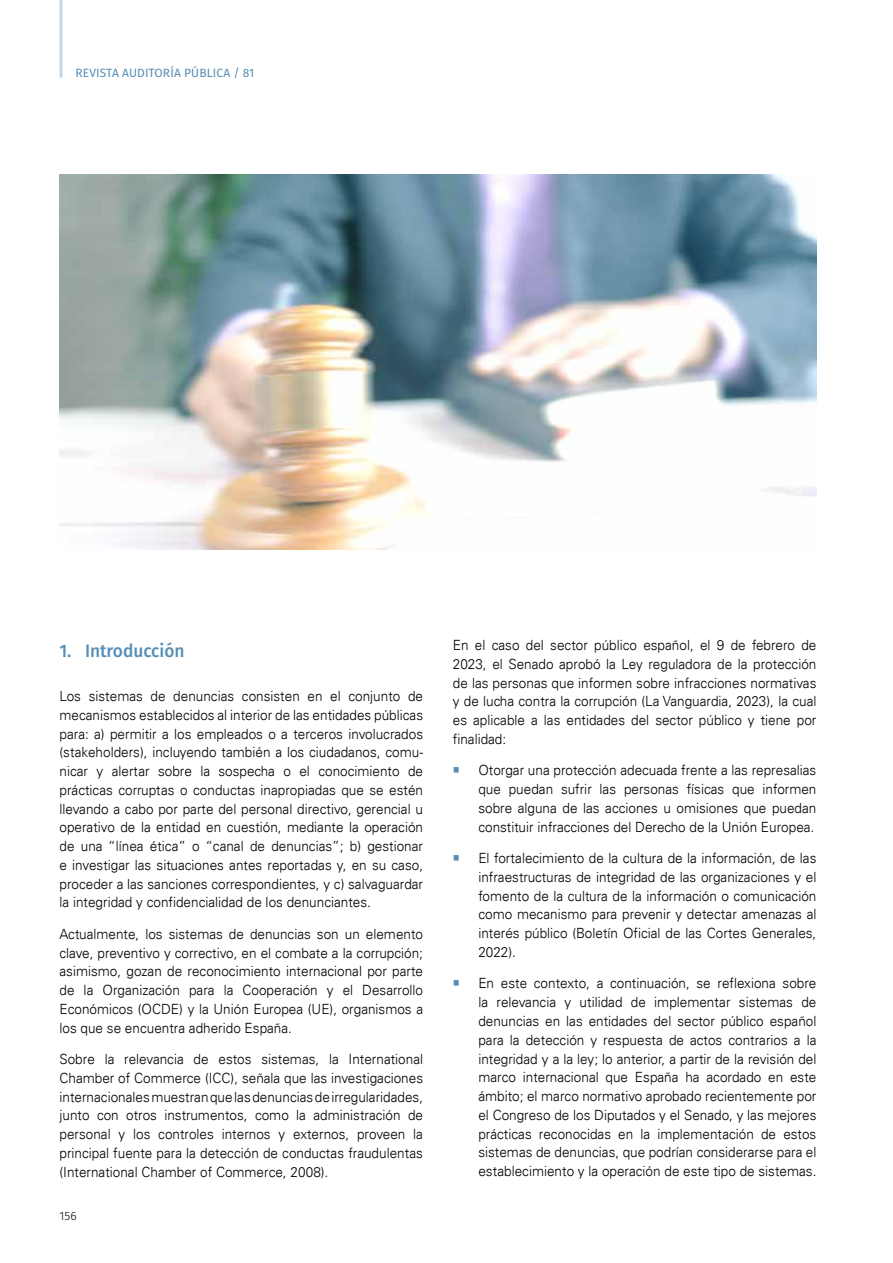
<style>
.page{position:relative;width:893px;height:1263px;background:#fff}
.page>*{position:absolute;margin:0;border:0;box-sizing:border-box;transform-origin:0 0}
.t1{font:500 18px "Fira Sans";color:#568eb6;scale:.96 1}
.t2{font:300 14.1px/18.8px "Univers LT";color:#000;text-align:justify;scale:.96 1}
.t3{font:12px "Fira Sans";letter-spacing:.01em;color:#568eb6}
.t4{font:300 12px "Fira Sans";color:#000}
.s1{color:#568eb6}
</style>
<div class="page">
<hr style="left:60px;top:0;width:3px;height:78px;background:#c7d6e7">
<img style="left:60px;top:175px;width:756px;height:375px">
<p class="t3" style="left:76px;top:63px;width:180px">REVISTA AUDITORÍA PÚBLICA / 81</p>
<p class="t1" style="left:60px;top:636px;width:132px">1. Introducción</p>
<p class="t2" style="left:60px;top:687px;width:380px">Los sistemas de denuncias consisten en el conjunto de mecanismos establecidos al interior de las entidades públicas para: a) permitir a los empleados o a terceros involucrados (stakeholders), incluyendo también a los ciudadanos, comu&shy;nicar y alertar sobre la sospecha o el conocimiento de prácticas corruptas o conductas inapropiadas que se estén llevando a cabo por parte del personal directivo, gerencial u operativo de la entidad en cuestión, mediante la operación de una “línea ética” o “canal de denuncias”; b) gestionar e investigar las situaciones antes reportadas y, en su caso, proceder a las sanciones correspondientes, y c) salvaguardar la integridad y confidencialidad de los denunciantes.</p>
<p class="t2" style="left:60px;top:924px;width:380px">Actualmente, los sistemas de denuncias son un elemento clave, preventivo y correctivo, en el combate a la corrupción; asimismo, gozan de reconocimiento internacional por parte de la Organización para la Cooperación y el Desarrollo Económicos (OCDE) y la Unión Europea (UE), organismos a los que se encuentra adherido España.</p>
<p class="t2" style="left:60px;top:1050px;width:380px">Sobre la relevancia de estos sistemas, la International Chamber of Commerce (ICC), señala que las investigaciones internacionales muestran que las denuncias de irregularidades, junto con otros instrumentos, como la administración de personal y los controles internos y externos, proveen la principal fuente para la detección de conductas fraudulentas (International Chamber of Commerce, 2008).</p>
<p class="t4" style="left:60px;top:1207px;width:19px">156</p>
<p class="t2" style="left:453px;top:636px;width:380px">En el caso del sector público español, el 9 de febrero de 2023, el Senado aprobó la Ley reguladora de la protección de las personas que informen sobre infracciones normativas y de lucha contra la corrupción (La Vanguardia, 2023), la cual es aplicable a las entidades del sector público y tiene por finalidad:</p>
<p class="t2" style="left:478px;top:761px;width:354px;text-indent:-26px"><span class="s1">○</span> Otorgar una protección adecuada frente a las represalias que puedan sufrir las personas físicas que informen sobre alguna de las acciones u omisiones que puedan constituir infracciones del Derecho de la Unión Europea.</p>
<p class="t2" style="left:478px;top:849px;width:354px;text-indent:-26px"><span class="s1">○</span> El fortalecimiento de la cultura de la información, de las infraestructuras de integridad de las organizaciones y el fomento de la cultura de la información o comunicación como mecanismo para prevenir y detectar amenazas al interés público (Boletín Oficial de las Cortes Generales, 2022).</p>
<p class="t2" style="left:478px;top:974px;width:354px;text-indent:-26px"><span class="s1">○</span> En este contexto, a continuación, se reflexiona sobre la relevancia y utilidad de implementar sistemas de denuncias en las entidades del sector público español para la detección y respuesta de actos contrarios a la integridad y a la ley; lo anterior, a partir de la revisión del marco internacional que España ha acordado en este ámbito; el marco normativo aprobado recientemente por el Congreso de los Diputados y el Senado, y las mejores prácticas reconocidas en la implementación de estos sistemas de denuncias, que podrían considerarse para el establecimiento y la operación de este tipo de sistemas.</p>
</div>
